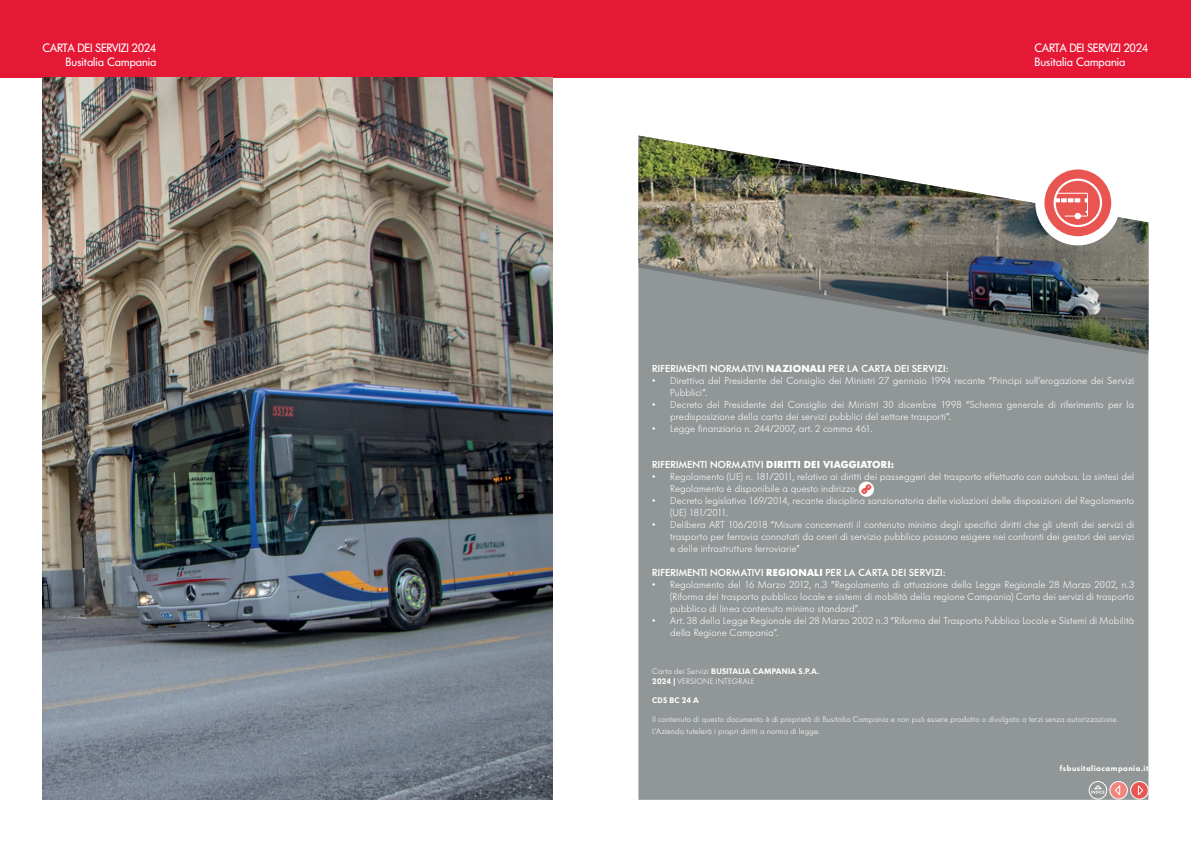
<style>
.page{position:relative;width:1191px;height:842px;background:#fff}
.page>*{position:absolute;margin:0;border:0;box-sizing:border-box;transform-origin:0 0}
.t1{font:12px/14.4px "Futura Serie BQ";letter-spacing:-.015em;color:#fff;text-align:right}
.t2{font:300 10px/12px "Futura Serie BQ";letter-spacing:.005em;color:#fff}
.t3{font:500 10px "Futura Serie BQ";letter-spacing:.01em;color:#fff}
.t4{font:700 10px "Futura Serie BQ";letter-spacing:.015em;color:#fff}
.t5{font:600 8.1px "Futura Serie BQ";letter-spacing:.06em;color:#fff}
.t6{font:300 8px/9.6px "Futura Serie BQ";letter-spacing:.015em;color:#fff}
.t7{font:600 8px "Futura Serie BQ";letter-spacing:.01em;color:#fff}
.s1{font-weight:700}
.s2{font-weight:500}
.s3{font-weight:600}
</style>
<div class="page">
<div style="left:0;top:0;width:1191px;height:78px;background:#e51836"></div>
<div style="left:638px;top:355px;width:510px;height:445px;background:#919696"></div>
<div style="left:638px;top:350px;width:510px;height:5px;background:#919696"></div>
<img style="left:638px;top:136px;width:510px;height:214px">
<svg style="left:858px;top:482px;width:16px;height:15px"></svg>
<svg style="left:861px;top:484px;width:10px;height:10px"></svg>
<div style="left:1035px;top:160px;width:85px;height:85px;background:#fff;border-radius:50%"></div>
<div style="left:1044px;top:169px;width:67px;height:67px;background:#e95652;border-radius:50%"></div>
<div style="left:1053px;top:179px;width:49px;height:48px;border:2px solid #fff;border-radius:50%"></div>
<svg style="left:1054px;top:193px;width:34px;height:26px"></svg>
<svg style="left:1130px;top:781px;width:18px;height:18px"></svg>
<div style="left:1130px;top:781px;width:18px;height:18px;border:1px solid #fff;border-radius:50%"></div>
<svg style="left:1137px;top:784px;width:6px;height:12px"></svg>
<svg style="left:1109px;top:781px;width:18px;height:18px"></svg>
<div style="left:1109px;top:781px;width:18px;height:18px;border:1px solid #fff;border-radius:50%"></div>
<svg style="left:1114px;top:784px;width:6px;height:11px"></svg>
<svg style="left:1089px;top:781px;width:17px;height:18px"></svg>
<div style="left:1089px;top:781px;width:18px;height:18px;border:1px solid #fff;border-radius:50%"></div>
<svg style="left:1091px;top:785px;width:13px;height:9px"></svg>
<img style="left:43px;top:78px;width:510px;height:721px">
<p class="t1" style="left:43px;top:41px;width:115px">CARTA DEI SERVIZI 2024<br>Busitalia Campania</p>
<p class="t1" style="left:1034px;top:41px;width:115px;text-align:left">CARTA DEI SERVIZI 2024<br>Busitalia Campania</p>
<p class="t3" style="left:652px;top:362px;width:298px">RIFERIMENTI NORMATIVI <span class="s1">NAZIONALI</span> PER LA CARTA DEI SERVIZI:</p>
<p class="t2" style="left:670px;top:374px;width:465px;text-indent:-18px">• Direttiva del Presidente del Consiglio dei Ministri 27 gennaio 1994 recante “Principi sull’erogazione dei Servizi<br>Pubblici”.</p>
<p class="t2" style="left:670px;top:398px;width:465px;text-indent:-18px">• Decreto del Presidente del Consiglio dei Ministri 30 dicembre 1998 “Schema generale di riferimento per la predisposizione della carta dei servizi pubblici del settore trasporti”.</p>
<p class="t2" style="left:652px;top:422px;width:222px">• Legge finanziaria n. 244/2007, art. 2 comma 461.</p>
<p class="t4" style="left:652px;top:458px;width:243px"><span class="s2">RIFERIMENTI NORMATIVI</span> DIRITTI DEI VIAGGIATORI:</p>
<p class="t2" style="left:670px;top:470px;width:465px;text-indent:-18px">• Regolamento (UE) n. 181/2011, relativo ai diritti dei passeggeri del trasporto effettuato con autobus. La sintesi del<br>Regolamento è disponibile a questo indirizzo</p>
<p class="t2" style="left:670px;top:494px;width:465px;text-indent:-18px">• Decreto legislativo 169/2014, recante disciplina sanzionatoria delle violazioni delle disposizioni del Regolamento (UE) 181/2011.</p>
<p class="t2" style="left:670px;top:518px;width:465px;text-align:justify;text-indent:-18px">• Delibera ART 106/2018 “Misure concernenti il contenuto minimo degli specifici diritti che gli utenti dei servizi di trasporto per ferrovia connotati da oneri di servizio pubblico possono esigere nei confronti dei gestori dei servizi e delle infrastrutture ferroviarie”</p>
<p class="t3" style="left:652px;top:566px;width:295px">RIFERIMENTI NORMATIVI <span class="s1">REGIONALI</span> PER LA CARTA DEI SERVIZI:</p>
<p class="t2" style="left:670px;top:578px;width:465px;text-align:justify;text-indent:-18px">• Regolamento del 16 Marzo 2012, n.3 “Regolamento di attuazione della Legge Regionale 28 Marzo 2002, n.3 (Riforma del trasporto pubblico locale e sistemi di mobilità della regione Campania) Carta dei servizi di trasporto pubblico di linea contenuto minimo standard”.</p>
<p class="t2" style="left:670px;top:614px;width:465px;text-indent:-18px">• Art. 38 della Legge Regionale del 28 Marzo 2002 n.3 “Riforma del Trasporto Pubblico Locale e Sistemi di Mobilità della Regione Campania”.</p>
<p class="t6" style="left:652px;top:667px;width:169px">Carta dei Servizi <span class="s3">BUSITALIA CAMPANIA S.P.A.<br>2024 |</span> VERSIONE INTEGRALE</p>
<p class="t7" style="left:652px;top:696px;width:48px">CDS BC 24 A</p>
<p class="t6" style="left:652px;top:713px;width:468px;line-height:12px">Il contenuto di questo documento è di proprietà di Busitalia Campania e non può essere prodotto o divulgato a terzi senza autorizzazione.<br>L’Azienda tutelerà i propri diritti a norma di legge.</p>
<p class="t5" style="left:1060px;top:764px;width:90px">fsbusitaliacampania.it</p>
</div>
